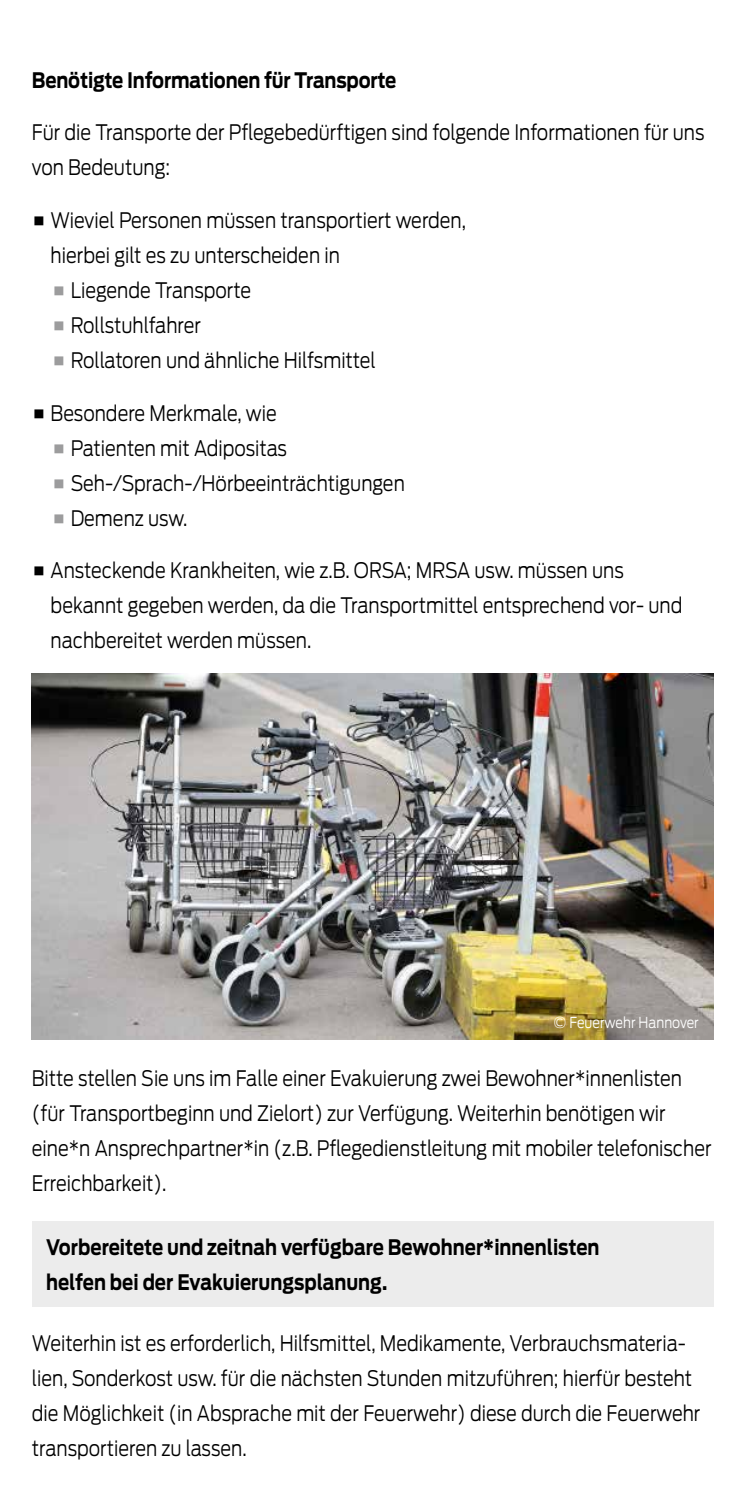
<style>
.page{position:relative;width:745px;height:1489px;background:#fff}
.page>*{position:absolute;margin:0;border:0;box-sizing:border-box;transform-origin:0 0}
.t1{font:300 21.25px/35px "Antenna";color:#000;scale:.85 1}
.t2{font:700 21.25px/35px "Antenna";letter-spacing:-.01em;color:#000;scale:.85 1}
.t3{font:300 15px "Antenna";color:#fff}
</style>
<div class="page">
<img style="left:32px;top:673px;width:680px;height:366px">
<div style="left:32px;top:1221px;width:680px;height:85px;background:#ececec"></div>
<p class="t2" style="left:32px;top:63px;width:430px">Benötigte informationen für transporte</p>
<p class="t1" style="left:32px;top:115px;width:792px">Für die Transporte der Pflegebedürftigen sind folgende Informationen für uns von Bedeutung:</p>
<p class="t1" style="left:51px;top:203px;width:490px">Wieviel Personen müssen transportiert werden,</p>
<p class="t1" style="left:51px;top:238px;width:342px">hierbei gilt es zu unterscheiden in</p>
<p class="t1" style="left:71px;top:273px;width:214px">Liegende Transporte</p>
<p class="t1" style="left:71px;top:308px;width:155px">Rollstuhlfahrer</p>
<p class="t1" style="left:71px;top:343px;width:360px">Rollatoren und ähnliche Hilfsmittel</p>
<p class="t1" style="left:71px;top:395px;width:394px;text-indent:-20px">Besondere Merkmale, wie<br>Patienten mit Adipositas<br>Seh-/Sprach-/Hörbeeinträchtigungen<br>Demenz usw.</p>
<p class="t1" style="left:51px;top:553px;width:744px">Ansteckende Krankheiten, wie z.B. ORSA; MRSA usw. müssen uns bekannt gegeben werden, da die Transportmittel entsprechend vor- und nachbereitet werden müssen.</p>
<p class="t3" style="left:553px;top:1013px;width:146px">© Feuerwehr Hannover</p>
<p class="t1" style="left:32px;top:1060px;width:800px">Bitte stellen Sie uns im Falle einer Evakuierung zwei Bewohner*innenlisten (für Transportbeginn und Zielort) zur Verfügung. Weiterhin benötigen wir eine*n Ansprechpartner*in (z.B. Pflegedienstleitung mit mobiler telefonischer Erreichbarkeit).</p>
<p class="t2" style="left:46px;top:1229px;width:652px">Vorbereitete und zeitnah verfügbare Bewohner*innenlisten helfen bei der evakuierungsplanung.</p>
<p class="t1" style="left:32px;top:1325px;width:787px">Weiterhin ist es erforderlich, Hilfsmittel, Medikamente, Verbrauchsmateria&shy;lien, Sonderkost usw. für die nächsten Stunden mitzuführen; hierfür besteht die Möglichkeit (in Absprache mit der Feuerwehr) diese durch die Feuerwehr transportieren zu lassen.</p>
</div>
